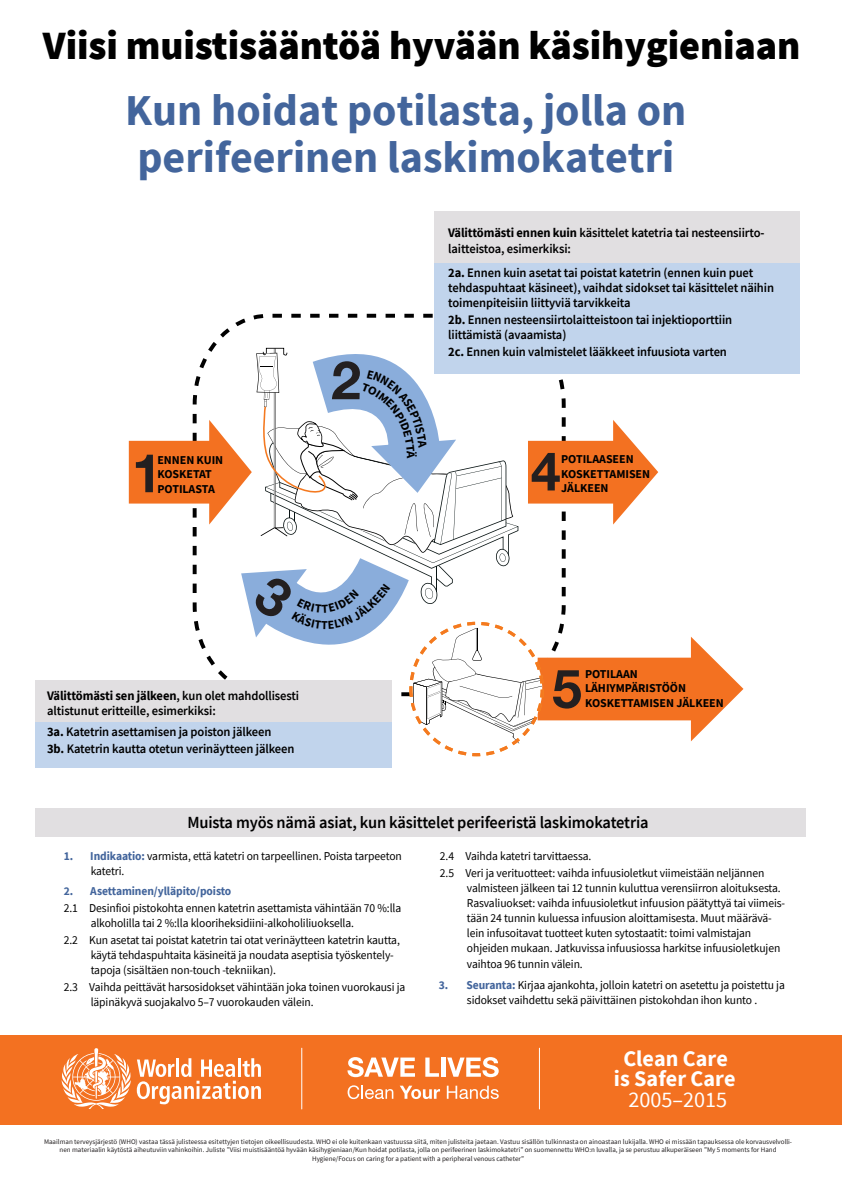
<style>
.page{position:relative;width:842px;height:1191px;background:#fff}
.page>*{position:absolute;margin:0;border:0;box-sizing:border-box;transform-origin:0 0}
.t1{font:700 44px/47px "Source Sans Pro";color:#43659c}
.t2{font:900 40px "Source Sans Pro";letter-spacing:-.005em;color:#000}
.t3{font:700 22.2px/20.6px "Source Sans Pro";color:#fff;text-align:center}
.t4{font:22.2px "Source Sans Pro";color:#fff}
.t5{font:600 17px "Source Sans Pro";letter-spacing:-.01em;color:#000;scale:.96 1}
.t6{font:600 13px/15px "Source Sans Pro";letter-spacing:-.01em;color:#000;scale:.96 1}
.t7{font:12px/15px "Source Sans Pro";letter-spacing:-.01em;color:#000;scale:.96 1}
.t8{font:700 12px/14.4px "Source Sans Pro";letter-spacing:-.005em;color:#000}
.t9{font:700 12px "Source Sans Pro";letter-spacing:-.01em;color:#43659c;scale:.96 1}
.t10{font:7px/8.4px "Source Sans Pro";color:#231f20;text-align:center}
.s1{font-weight:700}
.s2{font-weight:700;color:#43659c}
</style>
<div class="page">
<div style="left:0;top:1035px;width:842px;height:89px;background:#f37121"></div>
<hr style="left:301px;top:1047px;width:1px;height:62px;background:#fff">
<svg style="left:61px;top:1048px;width:200px;height:61px"></svg>
<hr style="left:539px;top:1047px;width:1px;height:62px;background:#fff">
<svg style="left:348px;top:1085px;width:45px;height:14px"></svg>
<svg style="left:400px;top:1085px;width:40px;height:14px"></svg>
<svg style="left:447px;top:1085px;width:52px;height:14px"></svg>
<svg style="left:347px;top:1057px;width:68px;height:20px"></svg>
<svg style="left:425px;top:1057px;width:14px;height:19px"></svg>
<div style="left:441px;top:1057px;width:5px;height:19px;background:#fff"></div>
<svg style="left:447px;top:1057px;width:52px;height:20px"></svg>
<div style="left:435px;top:211px;width:365px;height:161px;background:#e1dfe1"></div>
<div style="left:35px;top:808px;width:770px;height:28px;background:#e1dfe1"></div>
<div style="left:435px;top:263px;width:365px;height:111px;background:#c1d4ec"></div>
<div style="left:36px;top:679px;width:356px;height:88px;background:#e1dfe1"></div>
<div style="left:36px;top:721px;width:356px;height:46px;background:#c1d4ec"></div>
<svg style="left:129px;top:323px;width:614px;height:420px"></svg>
<h2 class="t2" style="left:43px;top:18px;width:759px">Viisi muistisääntöä hyvään käsihygieniaan</h2>
<h1 class="t1" style="left:125px;top:87px;width:563px">Kun hoidat potilasta, jolla on perifeerinen laskimokatetri</h1>
<p class="t6" style="left:448px;top:225px;width:331px;line-height:15.6px"><span class="s1">Välittömästi ennen kuin</span> käsittelet katetria tai nesteensiirto&shy;laitteistoa, esimerkiksi:</p>
<p class="t6" style="left:448px;top:265px;width:341px"><span class="s1">2a.</span> Ennen kuin asetat tai poistat katetrin (ennen kuin puet tehdaspuhtaat käsineet), vaihdat sidokset tai käsittelet näihin toimenpiteisiin liittyviä tarvikkeita</p>
<p class="t6" style="left:448px;top:312px;width:297px"><span class="s1">2b.</span> Ennen nesteensiirtolaitteistoon tai injektioporttiin liittämistä (avaamista)</p>
<p class="t6" style="left:448px;top:344px;width:292px"><span class="s1">2c.</span> Ennen kuin valmistelet lääkkeet infuusiota varten</p>
<p class="t8" style="left:157px;top:452px;width:67px">ENNEN KUIN<br>KOSKETAT<br>POTILASTA</p>
<p class="t8" style="left:561px;top:452px;width:91px">POTILAASEEN<br>KOSKETTAMISEN<br>JÄLKEEN</p>
<p class="t6" style="left:47px;top:688px;width:264px"><span class="s1">Välittömästi sen jälkeen</span>, kun olet mahdollisesti altistunut eritteille, esimerkiksi:</p>
<p class="t6" style="left:47px;top:723px;width:259px;line-height:17px"><span class="s1">3a.</span> Katetrin asettamisen ja poiston jälkeen<br><span class="s1">3b.</span> Katetrin kautta otetun verinäytteen jälkeen</p>
<p class="t8" style="left:585px;top:666px;width:140px">POTILAAN<br>LÄHIYMPÄRISTÖÖN<br>KOSKETTAMISEN JÄLKEEN</p>
<h3 class="t5" style="left:187px;top:811px;width:482px">Muista myös nämä asiat, kun käsittelet perifeeristä laskimokatetria</h3>
<p class="t7" style="left:91px;top:848px;width:326px;text-indent:-27px"><span class="s2">1. Indikaatio:</span> varmista, että katetri on tarpeellinen. Poista tarpeeton katetri.</p>
<p class="t9" style="left:64px;top:882px;width:176px">2. Asettaminen/ylläpito/poisto</p>
<p class="t7" style="left:91px;top:900px;width:325px;text-indent:-27px">2.1 Desinfioi pistokohta ennen katetrin asettamista vähintään 70 %:lla alkoholilla tai 2 %:lla klooriheksidiini-alkoholiliuoksella.</p>
<p class="t7" style="left:91px;top:932px;width:324px;text-indent:-27px">2.2 Kun asetat tai poistat katetrin tai otat verinäytteen katetrin kautta, käytä tehdaspuhtaita käsineitä ja noudata aseptisia työskentely&shy;tapoja (sisältäen non-touch -tekniikan).</p>
<p class="t7" style="left:91px;top:979px;width:329px;text-indent:-27px">2.3 Vaihda peittävät harsosidokset vähintään joka toinen vuorokausi ja läpinäkyvä suojakalvo 5–7 vuorokauden välein.</p>
<p class="t7" style="left:440px;top:848px;width:339px;line-height:17px">2.4 Vaihda katetri tarvittaessa.<br>2.5 Veri ja verituotteet: vaihda infuusioletkut viimeistään neljännen</p>
<p class="t7" style="left:467px;top:881px;width:333px">valmisteen jälkeen tai 12 tunnin kuluttua verensiirron aloituksesta.<br>Rasvaliuokset: vaihda infuusioletkut infuusion päätyttyä tai viimeis&shy;tään 24 tunnin kuluessa infuusion aloittamisesta. Muut määrävä&shy;lein infusoitavat tuotteet kuten sytostaatit: toimi valmistajan ohjeiden mukaan. Jatkuvissa infuusiossa harkitse infuusioletkujen vaihtoa 96 tunnin välein.</p>
<p class="t7" style="left:439px;top:977px;width:362px;text-align:center"><span class="s2">3. Seuranta:</span> Kirjaa ajankohta, jolloin katetri on asetettu ja poistettu ja sidokset vaihdettu sekä päivittäinen pistokohdan ihon kunto .</p>
<h3 class="t3" style="left:614px;top:1047px;width:123px">Clean Care is Safer Care</h3>
<h3 class="t4" style="left:628px;top:1085px;width:100px">2005–2015</h3>
<p class="t10" style="left:44px;top:1137px;width:750px">Maailman terveysjärjestö (WHO) vastaa tässä julisteessa esitettyjen tietojen oikeellisuudesta. WHO ei ole kuitenkaan vastuussa siitä, miten julisteita jaetaan. Vastuu sisällön tulkinnasta on ainoastaan lukijalla. WHO ei missään tapauksessa ole korvausvelvolli&shy;nen materiaalin käytöstä aiheutuviin vahinkoihin. Juliste ”Viisi muistisääntöä hyvään käsihygieniaan/Kun hoidat potilasta, jolla on perifeerinen laskimokatetri” on suomennettu WHO:n luvalla, ja se perustuu alkuperäiseen ”My 5 moments for Hand<br>Hygiene/Focus on caring for a patient with a peripheral venous catheter”</p>
</div>
